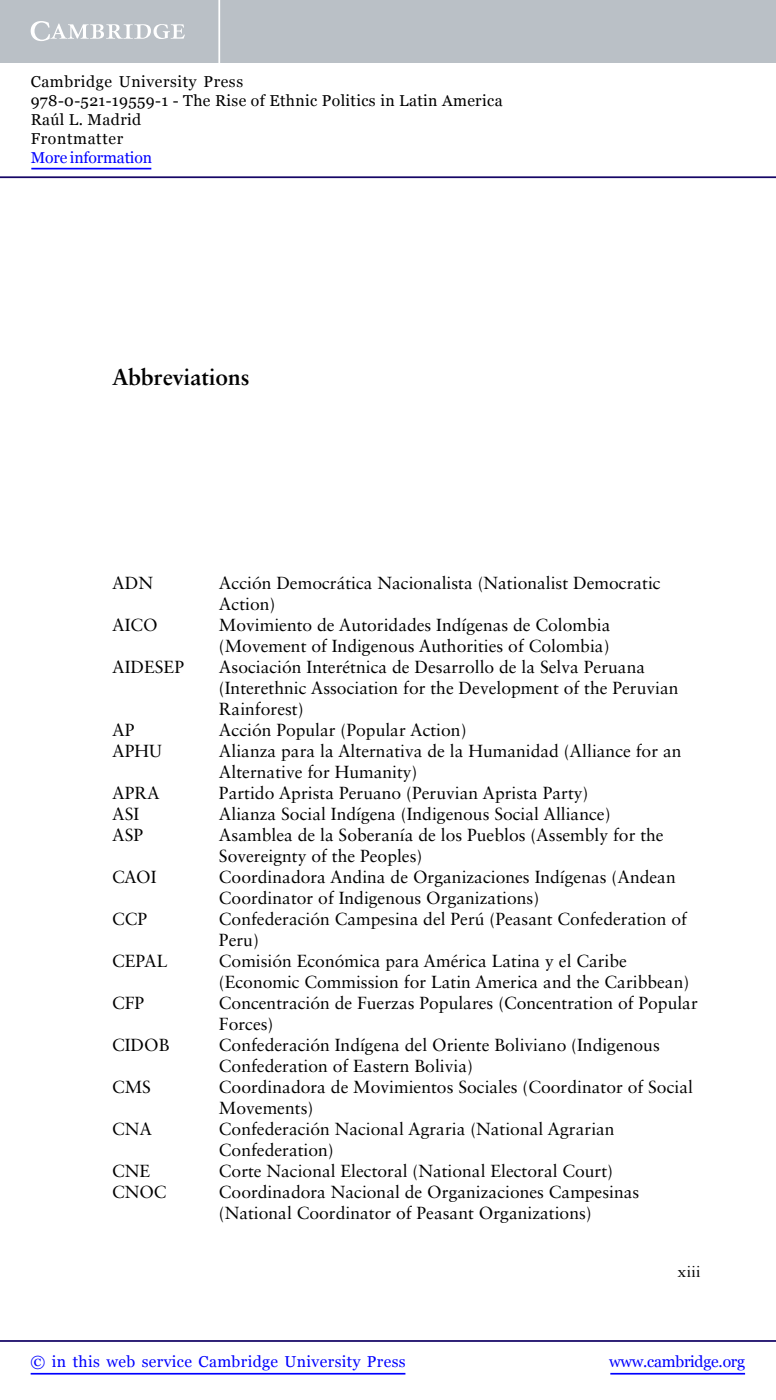
<style>
.page{position:relative;width:776px;height:1400px;background:#fff}
.page>*{position:absolute;margin:0;border:0;box-sizing:border-box;transform-origin:0 0}
.t1{font:700 22.75px "Sabon LT Std";color:#000}
.t2{font:17.5px/21px "Sabon LT Std";color:#000}
.t3{font:15.75px/18.9px "Georgia";letter-spacing:.025em;color:#000}
.t4{font:15.75px "Georgia";letter-spacing:.025em;color:#00f}
.t5{font:15.75px "Georgia";letter-spacing:-.015em;color:#00f}
.t6{font:15.75px "Georgia";letter-spacing:-.01em;color:#00f}
.t7{font:15.75px "Sabon LT Std";color:#000}
</style>
<div class="page">
<div style="left:0;top:0;width:775px;height:63px;background:#bac0c6"></div>
<svg style="left:31px;top:21px;width:154px;height:20px"></svg>
<hr style="left:218px;top:0;width:2px;height:63px;background:#fff">
<hr style="left:0;top:176px;width:775px;height:2px;background:#150666">
<hr style="left:610px;top:1373px;width:134px;height:2px;background:#00f">
<hr style="left:0;top:1340px;width:775px;height:2px;background:#150666">
<hr style="left:31px;top:1373px;width:374px;height:2px;background:#00f">
<hr style="left:31px;top:168px;width:120px;height:1px;background:#00f">
<p class="t3" style="left:31px;top:72px;width:473px">Cambridge University Press<br>978-0-521-19559-1 - The Rise of Ethnic Politics in Latin America<br>Raúl L. Madrid<br>Frontmatter</p>
<p class="t6" style="left:31px;top:148px;width:123px">More information</p>
<p class="t1" style="left:112px;top:363px;width:139px">Abbreviations</p>
<p class="t2" style="left:112px;top:573px;width:42px">ADN</p>
<p class="t2" style="left:219px;top:573px;width:443px">Acción Democrática Nacionalista (Nationalist Democratic<br>Action)</p>
<p class="t2" style="left:112px;top:615px;width:47px">AICO</p>
<p class="t2" style="left:219px;top:615px;width:393px">Movimiento de Autoridades Indígenas de Colombia (Movement of Indigenous Authorities of Colombia)</p>
<p class="t2" style="left:112px;top:657px;width:73px">AIDESEP</p>
<p class="t2" style="left:219px;top:657px;width:461px">Asociación Interétnica de Desarrollo de la Selva Peruana (Interethnic Association for the Development of the Peruvian<br>Rainforest)</p>
<p class="t2" style="left:112px;top:720px;width:24px">AP</p>
<p class="t2" style="left:219px;top:720px;width:249px">Acción Popular (Popular Action)</p>
<p class="t2" style="left:112px;top:741px;width:51px">APHU</p>
<p class="t2" style="left:219px;top:741px;width:464px">Alianza para la Alternativa de la Humanidad (Alliance for an<br>Alternative for Humanity)</p>
<p class="t2" style="left:112px;top:783px;width:49px">APRA</p>
<p class="t2" style="left:219px;top:783px;width:371px">Partido Aprista Peruano (Peruvian Aprista Party)</p>
<p class="t2" style="left:112px;top:804px;width:29px">ASI</p>
<p class="t2" style="left:219px;top:804px;width:393px">Alianza Social Indígena (Indigenous Social Alliance)</p>
<p class="t2" style="left:112px;top:825px;width:33px">ASP</p>
<p class="t2" style="left:219px;top:825px;width:446px">Asamblea de la Soberanía de los Pueblos (Assembly for the<br>Sovereignty of the Peoples)</p>
<p class="t2" style="left:112px;top:867px;width:46px">CAOI</p>
<p class="t2" style="left:219px;top:867px;width:458px">Coordinadora Andina de Organizaciones Indígenas (Andean<br>Coordinator of Indigenous Organizations)</p>
<p class="t2" style="left:112px;top:909px;width:36px">CCP</p>
<p class="t2" style="left:219px;top:909px;width:470px">Confederación Campesina del Perú (Peasant Confederation of<br>Peru)</p>
<p class="t2" style="left:112px;top:951px;width:57px">CEPAL</p>
<p class="t2" style="left:219px;top:951px;width:471px">Comisión Económica para América Latina y el Caribe (Economic Commission for Latin America and the Caribbean)</p>
<p class="t2" style="left:112px;top:993px;width:34px">CFP</p>
<p class="t2" style="left:219px;top:993px;width:480px">Concentración de Fuerzas Populares (Concentration of Popular<br>Forces)</p>
<p class="t2" style="left:112px;top:1035px;width:59px">CIDOB</p>
<p class="t2" style="left:219px;top:1035px;width:442px">Confederación Indígena del Oriente Boliviano (Indigenous<br>Confederation of Eastern Bolivia)</p>
<p class="t2" style="left:112px;top:1077px;width:40px">CMS</p>
<p class="t2" style="left:219px;top:1077px;width:475px">Coordinadora de Movimientos Sociales (Coordinator of Social<br>Movements)</p>
<p class="t2" style="left:112px;top:1119px;width:41px">CNA</p>
<p class="t2" style="left:219px;top:1119px;width:397px">Confederación Nacional Agraria (National Agrarian<br>Confederation)</p>
<p class="t2" style="left:112px;top:1161px;width:39px">CNE</p>
<p class="t2" style="left:219px;top:1161px;width:395px">Corte Nacional Electoral (National Electoral Court)</p>
<p class="t2" style="left:112px;top:1182px;width:56px">CNOC</p>
<p class="t2" style="left:219px;top:1182px;width:422px">Coordinadora Nacional de Organizaciones Campesinas (National Coordinator of Peasant Organizations)</p>
<p class="t7" style="left:677px;top:1263px;width:25px">xiii</p>
<p class="t4" style="left:31px;top:1352px;width:376px">© in this web service Cambridge University Press</p>
<p class="t5" style="left:608px;top:1352px;width:137px">www.cambridge.org</p>
</div>
